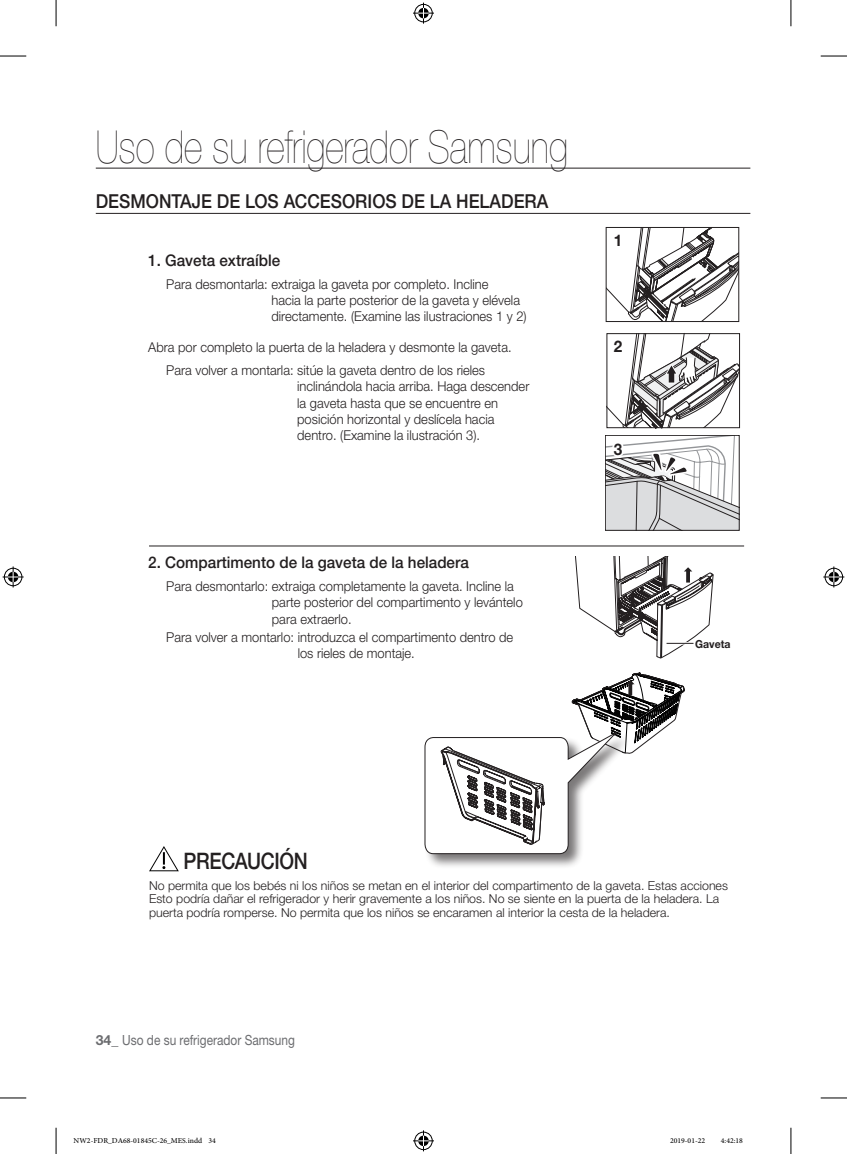
<style>
.page{position:relative;width:847px;height:1154px;background:#fff}
.page>*{position:absolute;margin:0;border:0;box-sizing:border-box;transform-origin:0 0}
.t1{font:200 45.5px "Helvetica Neue LTW1 G";color:#231f20;scale:.8 1}
.t2{font:500 22.75px "Helvetica Neue LTW1 G";letter-spacing:-.015em;color:#231f20;scale:.85 1}
.t3{font:500 19.25px "Helvetica Neue LTW1 G";color:#231f20;scale:.9 1}
.t4{font:500 16.1px "Helvetica Neue LT Pro";color:#231f20;scale:.95 1}
.t5{font:700 16.1px "Helvetica Neue LT Pro";color:#231f20;scale:.95 1}
.t6{font:14px "Helvetica Neue LT Pro";color:#6c6d70;scale:.85 1}
.t7{font:300 13.65px/16.3px "Helvetica Neue LT Pro";color:#231f20;scale:.95 1}
.t8{font:300 12.42px/13.7px "Helvetica Neue LT Pro";color:#231f20}
.t9{font:700 11.03px "Helvetica Neue LT Pro";color:#231f20;scale:.95 1}
.t10{font:10.5px "Adobe Arabic";color:#000}
.s1{font-weight:700}
</style>
<div class="page">
<hr style="left:96px;top:168px;width:654px;height:1px;background:#231f20">
<hr style="left:96px;top:213px;width:654px;height:1px;background:#231f20">
<hr style="left:149px;top:546px;width:594px;height:1px;background:#231f20">
<div style="left:605px;top:227px;width:134px;height:95px;border:1px solid #231f20"></div>
<svg style="left:606px;top:227px;width:132px;height:94px"></svg>
<svg style="left:606px;top:333px;width:133px;height:96px"></svg>
<svg style="left:605px;top:435px;width:134px;height:95px"></svg>
<svg style="left:575px;top:556px;width:139px;height:103px"></svg>
<div style="left:424px;top:732px;width:206px;height:137px;background:#231f20;opacity:.6"></div>
<svg style="left:424px;top:672px;width:260px;height:182px"></svg>
<svg style="left:149px;top:846px;width:30px;height:25px"></svg>
<svg style="left:0;top:56px;width:26px;height:1px"></svg>
<svg style="left:820px;top:56px;width:26px;height:1px"></svg>
<svg style="left:0;top:1097px;width:26px;height:1px"></svg>
<svg style="left:820px;top:1097px;width:26px;height:1px"></svg>
<svg style="left:56px;top:0;width:1px;height:26px"></svg>
<svg style="left:56px;top:1128px;width:1px;height:26px"></svg>
<svg style="left:790px;top:0;width:1px;height:26px"></svg>
<svg style="left:790px;top:1128px;width:1px;height:26px"></svg>
<svg style="left:413px;top:3px;width:21px;height:21px"></svg>
<svg style="left:413px;top:1130px;width:21px;height:21px"></svg>
<svg style="left:3px;top:566px;width:21px;height:21px"></svg>
<svg style="left:823px;top:566px;width:21px;height:21px"></svg>
<h1 class="t1" style="left:96px;top:120px;width:591px">Uso de su refrigerador Samsung</h1>
<h3 class="t3" style="left:96px;top:190px;width:504px">DESMONTAJE DE LOS ACCESORIOS DE LA HELADERA</h3>
<p class="t4" style="left:148px;top:250px;width:140px">1. Gaveta extraíble</p>
<p class="t7" style="left:271px;top:276px;width:270px;text-indent:-105px">Para desmontarla: extraiga la gaveta por completo. Incline<br>hacia la parte posterior de la gaveta y elévela directamente. (Examine las ilustraciones 1 y 2)</p>
<p class="t7" style="left:148px;top:338px;width:384px">Abra por completo la puerta de la heladera y desmonte la gaveta.</p>
<p class="t7" style="left:297px;top:362px;width:246px;text-indent:-131px">Para volver a montarla: sitúe la gaveta dentro de los rieles inclinándola hacia arriba. Haga descender la gaveta hasta que se encuentre en posición horizontal y deslícela hacia dentro. (Examine la ilustración 3).</p>
<p class="t5" style="left:613px;top:230px;width:10px">1</p>
<p class="t5" style="left:613px;top:336px;width:10px">2</p>
<p class="t5" style="left:613px;top:439px;width:10px">3</p>
<p class="t4" style="left:148px;top:552px;width:339px">2. Compartimento de la gaveta de la heladera</p>
<p class="t7" style="left:272px;top:578px;width:265px;text-indent:-106px">Para desmontarlo: extraiga completamente la gaveta. Incline la parte posterior del compartimento y levántelo para extraerlo.</p>
<p class="t7" style="left:297px;top:628px;width:228px;text-indent:-131px">Para volver a montarlo: introduzca el compartimento dentro de los rieles de montaje.</p>
<p class="t9" style="left:695px;top:637px;width:39px">Gaveta</p>
<h2 class="t2" style="left:183px;top:847px;width:148px">PRECAUCIÓN</h2>
<p class="t8" style="left:149px;top:878px;width:580px">No permita que los bebés ni los niños se metan en el interior del compartimento de la gaveta. Estas acciones<br>Esto podría dañar el refrigerador y herir gravemente a los niños. No se siente en la puerta de la heladera. La puerta podría romperse. No permita que los niños se encaramen al interior la cesta de la heladera.</p>
<p class="t6" style="left:96px;top:1031px;width:236px"><span class="s1">34_</span> Uso de su refrigerador Samsung</p>
<p class="t10" style="left:74px;top:1133px;width:144px">NW2-FDR_DA68-01845C-26_MES.indd 34</p>
<p class="t10" style="left:669px;top:1133px;width:37px">2019-01-22</p>
<p class="t10" style="left:720px;top:1133px;width:24px">4:42:18</p>
</div>
